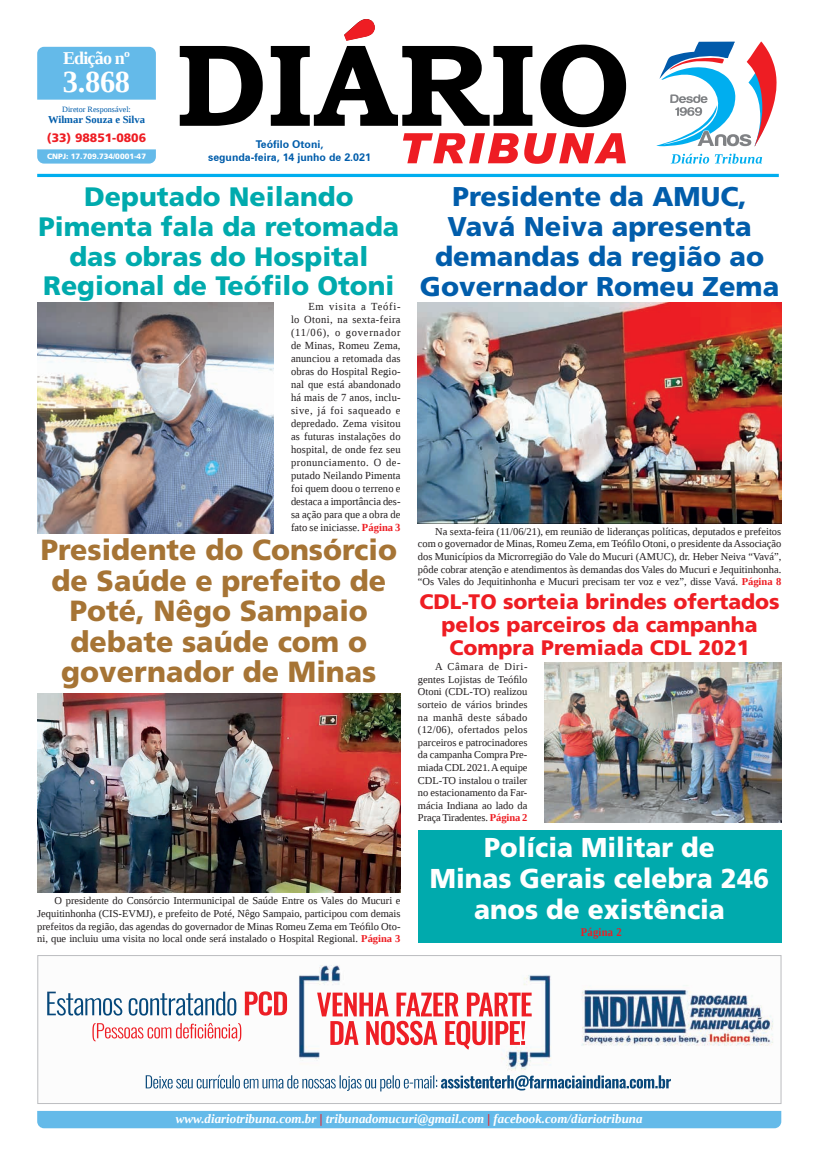
<style>
.page{position:relative;width:821px;height:1166px;background:#fff}
.page>*{position:absolute;margin:0;border:0;box-sizing:border-box;transform-origin:0 0}
.t1{font:700 30.45px "Liberation Serif";color:#fff}
.t2{font:900 29.14px/30.4px "Frutiger LT Std";color:#a67435;text-align:center}
.t3{font:900 27.3px/30.9px "Frutiger LT Std";color:#fff;text-align:center;scale:.96 1}
.t4{font:900 27.12px/29.8px "Frutiger LT Std";color:#015dab;text-align:center}
.t5{font:900 26.69px/29.8px "Frutiger LT Std";color:#00aaad;text-align:center}
.t6{font:900 21px/23.2px "Frutiger LT Std";color:#ee1d23;text-align:center}
.t7{font:700 18.03px "Liberation Serif";letter-spacing:-.045em;color:#fff}
.t8{font:italic 700 12.95px "Liberation Serif";color:#fff}
.t9{font:900 12.16px "Frutiger LT Std";color:#ee1d23}
.t10{font:700 11.81px "Liberation Serif";letter-spacing:.03em;color:#ee1d23;scale:.89 1}
.t11{font:10.85px/13px "Liberation Serif";letter-spacing:.005em;color:#231f20;text-align:justify}
.t12{font:700 10.67px/12.6px "Zurich BT";color:#015dab;text-align:center}
.t13{font:700 10.59px "Liberation Serif";color:#015dab}
.t14{font:10.5px/12.6px "Liberation Serif";color:#231f20;text-align:justify}
.t15{font:8.14px "Liberation Serif";color:#015dab}
.t16{font:900 7.7px "Frutiger LT Std";color:#fff}
.s1{font-weight:700;color:#ee1d23}
.s2{color:#ee1d23}
</style>
<div class="page">
<hr style="left:37px;top:174px;width:742px;height:3px;background:#00aeef">
<svg style="left:180px;top:44px;width:446px;height:83px"></svg>
<svg style="left:344px;top:19px;width:31px;height:22px"></svg>
<div style="left:37px;top:47px;width:119px;height:53px;background:#64bae9"></div>
<svg style="left:37px;top:149px;width:119px;height:15px;background:#6ebeea"></svg>
<div style="left:37px;top:1111px;width:744px;height:17px;background:#64bae9"></div>
<svg style="left:403px;top:133px;width:223px;height:31px"></svg>
<img style="left:47px;top:965px;width:727px;height:127px">
<div style="left:37px;top:955px;width:744px;height:149px;border:1px solid #bcbdc0"></div>
<svg style="left:656px;top:41px;width:121px;height:106px"></svg>
<svg style="left:671px;top:154px;width:91px;height:10px"></svg>
<div style="left:418px;top:830px;width:363px;height:112px;background:#00aaad"></div>
<img style="left:418px;top:303px;width:363px;height:220px">
<img style="left:37px;top:693px;width:364px;height:200px">
<img style="left:37px;top:303px;width:237px;height:230px">
<img style="left:545px;top:663px;width:236px;height:160px">
<h3 class="t7" style="left:63px;top:45px;width:68px">Edição nº</h3>
<h1 class="t1" style="left:63px;top:61px;width:69px">3.868</h1>
<p class="t15" style="left:62px;top:104px;width:70px">Diretor Responsável:</p>
<p class="t13" style="left:48px;top:112px;width:99px">Wilmar Souza e Silva</p>
<p class="t9" style="left:47px;top:130px;width:101px">(33) 98851-0806</p>
<p class="t16" style="left:47px;top:151px;width:100px">CNPJ: 17.709.734/0001-47</p>
<p class="t12" style="left:208px;top:138px;width:164px">Teófilo Otoni,<br>segunda-feira, 14 junho de 2.021</p>
<h3 class="t5" style="left:39px;top:182px;width:362px">Deputado Neilando<br>Pimenta fala da retomada das obras do Hospital<br>Regional de Teófilo Otoni</h3>
<p class="t11" style="left:291px;top:300px;width:111px;text-indent:17px">Em visita a Teófi&shy;lo Otoni, na sexta-feira (11/06), o governador de Minas, Romeu Zema, anunciou a retomada das obras do Hospital Regio&shy;nal que está abandonado há mais de 7 anos, inclu&shy;sive, já foi saqueado e depredado. Zema visitou as futuras instalações do hospital, de onde fez seu pronunciamento. O de&shy;putado Neilando Pimenta foi quem doou o terreno e destaca a importância des&shy;sa ação para que a obra de fato se iniciasse. <span class="s1">Página 3</span></p>
<h2 class="t2" style="left:41px;top:535px;width:358px">Presidente do Consórcio de Saúde e prefeito de<br>Poté, Nêgo Sampaio debate saúde com o governador de Minas</h2>
<p class="t14" style="left:37px;top:894px;width:365px;text-indent:17px">O presidente do Consórcio Intermunicipal de Saúde Entre os Vales do Mucuri e Jequitinhonha (CIS-EVMJ), e prefeito de Poté, Nêgo Sampaio, participou com demais prefeitos da região, das agendas do governador de Minas Romeu Zema em Teófilo Oto&shy;ni, que incluiu uma visita no local onde será instalado o Hospital Regional. <span class="s1">Página 3</span></p>
<h3 class="t4" style="left:420px;top:182px;width:361px">Presidente da AMUC,<br>Vavá Neiva apresenta demandas da região ao<br>Governador Romeu Zema</h3>
<p class="t14" style="left:418px;top:525px;width:365px;text-indent:17px">Na sexta-feira (11/06/21), em reunião de lideranças políticas, deputados e prefeitos com o governador de Minas, Romeu Zema, em Teófilo Otoni, o presidente da Associação dos Municípios da Microrregião do Vale do Mucuri (AMUC), dr. Heber Neiva “Vavá”, pôde cobrar atenção e atendimentos às demandas dos Vales do Mucuri e Jequitinhonha. “Os Vales do Jequitinhonha e Mucuri precisam ter voz e vez”, disse Vavá. <span class="s1">Página 8</span></p>
<h3 class="t6" style="left:420px;top:590px;width:362px">CDL-TO sorteia brindes ofertados pelos parceiros da campanha<br>Compra Premiada CDL 2021</h3>
<p class="t14" style="left:418px;top:660px;width:111px;text-indent:17px">A Câmara de Diri&shy;gentes Lojistas de Teófilo Otoni (CDL-TO) realizou sorteio de vários brindes na manhã deste sábado (12/06), ofertados pelos parceiros e patrocinadores da campanha Compra Pre&shy;miada CDL 2021. A equipe CDL-TO instalou o trailer no estacionamento da Far&shy;mácia Indiana ao lado da Praça Tiradentes. <span class="s1">Página 2</span></p>
<h3 class="t3" style="left:430px;top:832px;width:355px">Polícia Militar de<br>Minas Gerais celebra 246 anos de existência</h3>
<p class="t10" style="left:581px;top:924px;width:48px">Página 2</p>
<p class="t8" style="left:176px;top:1110px;width:468px">www.diariotribuna.com.br <span class="s2">|</span> tribunadomucuri@gmail.com <span class="s2">|</span> facebook.com/diariotribuna</p>
</div>
